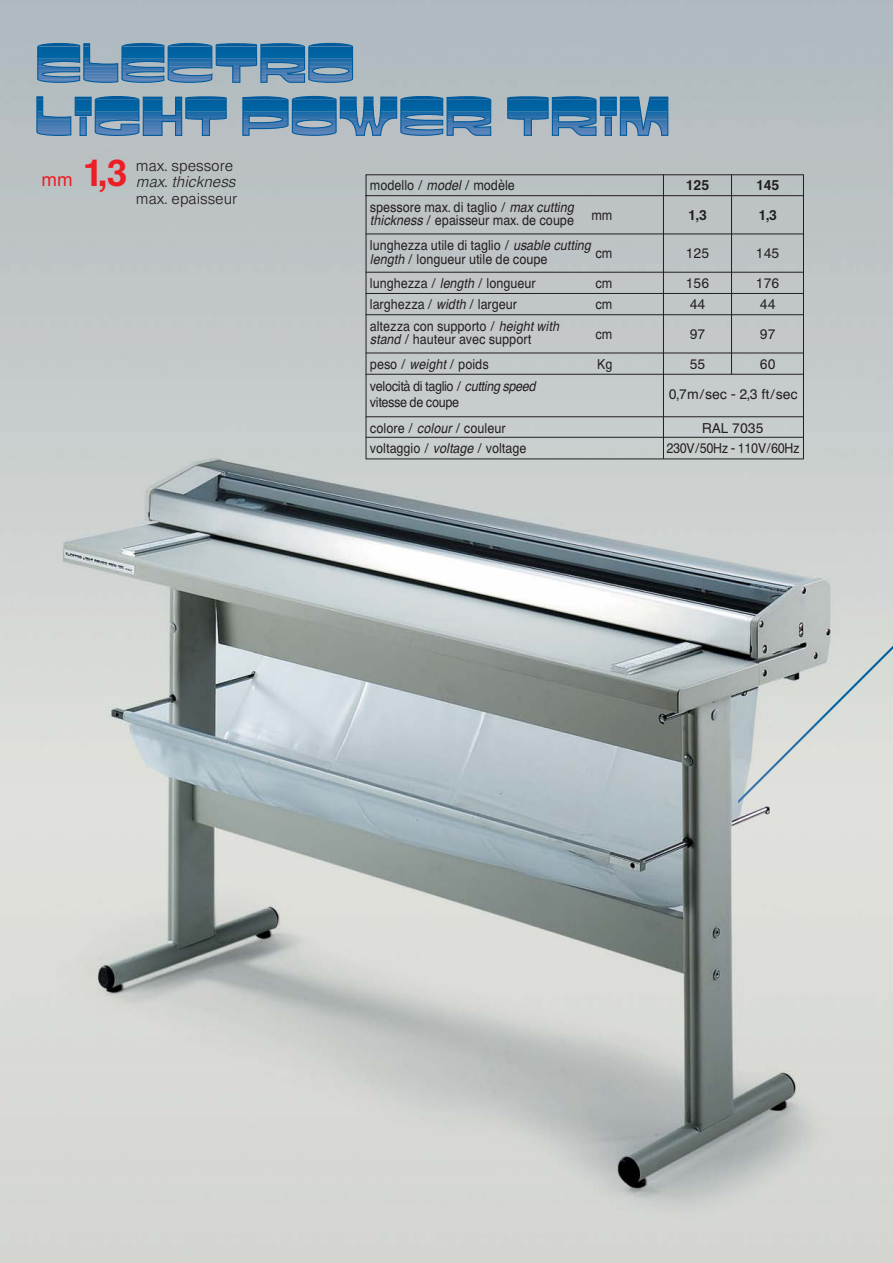
<style>
.page{position:relative;width:893px;height:1263px;background:#fff}
.page>*{position:absolute;margin:0;border:0;box-sizing:border-box;transform-origin:0 0}
.t1{font:500 36px "Europa SB";color:#ed1e25}
.t2{font:300 15px "Europa SB";color:#231f20}
.t3{font:italic 300 15px "Europa SB";color:#231f20}
.t4{font:13.5px/13.5px "Europa SB";color:#231f20;scale:.9 1}
.t5{font:13.5px/16.2px "Europa SB";letter-spacing:-.03em;color:#231f20;scale:.9 1}
.t6{font:13.5px "Europa SB";color:#231f20}
.t7{font:500 13.5px "Europa SB";color:#231f20}
.s1{font-weight:400;font-size:18px}
.s2{font-style:italic}
</style>
<div class="page">
<img style="left:0;top:0;width:892px;height:1263px">
<hr style="left:38px;top:79px;width:322px;height:2px;background:#5b85ba">
<hr style="left:38px;top:81px;width:322px;height:1px;background:#5e87bb">
<hr style="left:38px;top:76px;width:322px;height:2px;background:#5381b7">
<hr style="left:38px;top:78px;width:322px;height:1px;background:#5783b9">
<hr style="left:38px;top:73px;width:322px;height:2px;background:#4c7db4">
<hr style="left:38px;top:75px;width:322px;height:1px;background:#507fb6">
<hr style="left:38px;top:70px;width:322px;height:2px;background:#4378b1">
<hr style="left:38px;top:72px;width:322px;height:1px;background:#487bb3">
<hr style="left:38px;top:67px;width:322px;height:2px;background:#3a75af">
<hr style="left:38px;top:69px;width:322px;height:1px;background:#3f77b0">
<hr style="left:38px;top:64px;width:322px;height:2px;background:#3171ac">
<hr style="left:38px;top:66px;width:322px;height:1px;background:#3673ad">
<hr style="left:38px;top:58px;width:322px;height:2px;background:#176aa7">
<hr style="left:38px;top:60px;width:322px;height:1px;background:#1f6ba8">
<hr style="left:38px;top:61px;width:322px;height:2px;background:#256eaa">
<hr style="left:38px;top:63px;width:322px;height:1px;background:#2b6fab">
<hr style="left:38px;top:43px;width:322px;height:2px;background:#005a9c">
<hr style="left:38px;top:45px;width:322px;height:1px;background:#005b9d">
<hr style="left:38px;top:46px;width:322px;height:1px;background:#005d9e">
<svg style="left:37px;top:43px;width:316px;height:40px"></svg>
<hr style="left:31px;top:133px;width:636px;height:1px;background:#5b85ba">
<hr style="left:31px;top:134px;width:636px;height:1px;background:#5e87bb">
<hr style="left:31px;top:130px;width:636px;height:1px;background:#5381b7">
<hr style="left:31px;top:131px;width:636px;height:1px;background:#5783b9">
<hr style="left:31px;top:132px;width:636px;height:1px;background:#5b85ba">
<hr style="left:31px;top:127px;width:636px;height:1px;background:#4c7db4">
<hr style="left:31px;top:128px;width:636px;height:1px;background:#507fb6">
<hr style="left:31px;top:129px;width:636px;height:1px;background:#5381b7">
<hr style="left:31px;top:124px;width:636px;height:1px;background:#4378b1">
<hr style="left:31px;top:125px;width:636px;height:1px;background:#487bb3">
<hr style="left:31px;top:126px;width:636px;height:1px;background:#4c7db4">
<hr style="left:31px;top:120px;width:636px;height:2px;background:#3a75af">
<hr style="left:31px;top:122px;width:636px;height:1px;background:#3f77b0">
<hr style="left:31px;top:123px;width:636px;height:1px;background:#4378b1">
<hr style="left:31px;top:116px;width:636px;height:1px;background:#2b6fab">
<hr style="left:31px;top:117px;width:636px;height:2px;background:#3171ac">
<hr style="left:31px;top:119px;width:636px;height:1px;background:#3673ad">
<hr style="left:31px;top:96px;width:636px;height:2px;background:#005a9c">
<hr style="left:31px;top:98px;width:636px;height:1px;background:#005b9d">
<hr style="left:31px;top:99px;width:636px;height:1px;background:#005d9e">
<svg style="left:36px;top:96px;width:633px;height:41px"></svg>
<svg style="left:738px;top:646px;width:154px;height:157px;background:#cdd2cf"></svg>
<svg style="left:365px;top:174px;width:439px;height:286px;background:#bdc2c5"></svg>
<hr style="left:365px;top:234px;width:438px;height:1px;background:#231f20">
<hr style="left:365px;top:272px;width:438px;height:1px;background:#231f20">
<hr style="left:365px;top:293px;width:438px;height:1px;background:#231f20">
<hr style="left:365px;top:314px;width:438px;height:1px;background:#231f20">
<hr style="left:365px;top:353px;width:438px;height:1px;background:#231f20">
<hr style="left:365px;top:374px;width:438px;height:1px;background:#231f20">
<hr style="left:365px;top:417px;width:438px;height:1px;background:#231f20">
<hr style="left:731px;top:174px;width:1px;height:200px;background:#231f20">
<hr style="left:663px;top:174px;width:1px;height:285px;background:#231f20">
<hr style="left:365px;top:437px;width:438px;height:1px;background:#231f20">
<h1 class="t1" style="left:42px;top:157px;width:87px"><span class="s1">mm</span> 1,3</h1>
<p class="t2" style="left:136px;top:158px;width:99px">max. spessore</p>
<p class="t3" style="left:136px;top:175px;width:104px">max. thickness</p>
<p class="t2" style="left:136px;top:191px;width:103px">max. epaisseur</p>
<p class="t4" style="left:370px;top:179px;width:162px">modello / <span class="s2">model</span>/ modèle</p>
<p class="t7" style="left:685px;top:179px;width:25px">125</p>
<p class="t7" style="left:756px;top:179px;width:25px">145</p>
<p class="t4" style="left:370px;top:201px;width:231px">spessore max. di taglio / <span class="s2">max cutting thickness</span> / epaisseur max. de coupe</p>
<p class="t4" style="left:591px;top:209px;width:25px">mm</p>
<p class="t4" style="left:370px;top:239px;width:250px">lunghezza utile di taglio / <span class="s2">usable cutting length</span> / longueur utile de coupe</p>
<p class="t4" style="left:595px;top:247px;width:20px">cm</p>
<p class="t7" style="left:688px;top:209px;width:20px">1,3</p>
<p class="t7" style="left:758px;top:209px;width:20px">1,3</p>
<p class="t6" style="left:685px;top:247px;width:25px">125</p>
<p class="t6" style="left:756px;top:247px;width:25px">145</p>
<p class="t4" style="left:370px;top:277px;width:186px">lunghezza / <span class="s2">length</span> / longueur</p>
<p class="t4" style="left:595px;top:277px;width:20px">cm</p>
<p class="t6" style="left:685px;top:277px;width:25px">156</p>
<p class="t6" style="left:756px;top:277px;width:25px">176</p>
<p class="t4" style="left:370px;top:298px;width:165px">larghezza / <span class="s2">width</span> / largeur</p>
<p class="t4" style="left:595px;top:298px;width:20px">cm</p>
<p class="t6" style="left:689px;top:298px;width:17px">44</p>
<p class="t6" style="left:759px;top:298px;width:17px">44</p>
<p class="t4" style="left:370px;top:320px;width:214px">altezza con supporto / <span class="s2">heightwith stand</span> / hauteur avec support</p>
<p class="t4" style="left:595px;top:328px;width:20px">cm</p>
<p class="t6" style="left:689px;top:328px;width:17px">97</p>
<p class="t6" style="left:759px;top:328px;width:17px">97</p>
<p class="t4" style="left:370px;top:358px;width:133px">peso / <span class="s2">weight</span>/ poids</p>
<p class="t4" style="left:597px;top:358px;width:19px">Kg</p>
<p class="t6" style="left:689px;top:358px;width:17px">55</p>
<p class="t6" style="left:759px;top:358px;width:17px">60</p>
<p class="t6" style="left:668px;top:388px;width:130px">0,7m/sec - 2,3 ft/sec</p>
<p class="t6" style="left:702px;top:422px;width:63px">RAL 7035</p>
<p class="t5" style="left:370px;top:379px;width:188px">velocità di taglio / <span class="s2">cutting speed </span>vitesse de coupe</p>
<p class="t4" style="left:370px;top:418px;width:175px;line-height:20.5px">colore / <span class="s2">colour</span>/ couleur voltaggio / <span class="s2">voltage</span> / voltage</p>
<p class="t5" style="left:666px;top:441px;width:149px">230V/50Hz - 110V/60Hz</p>
</div>
